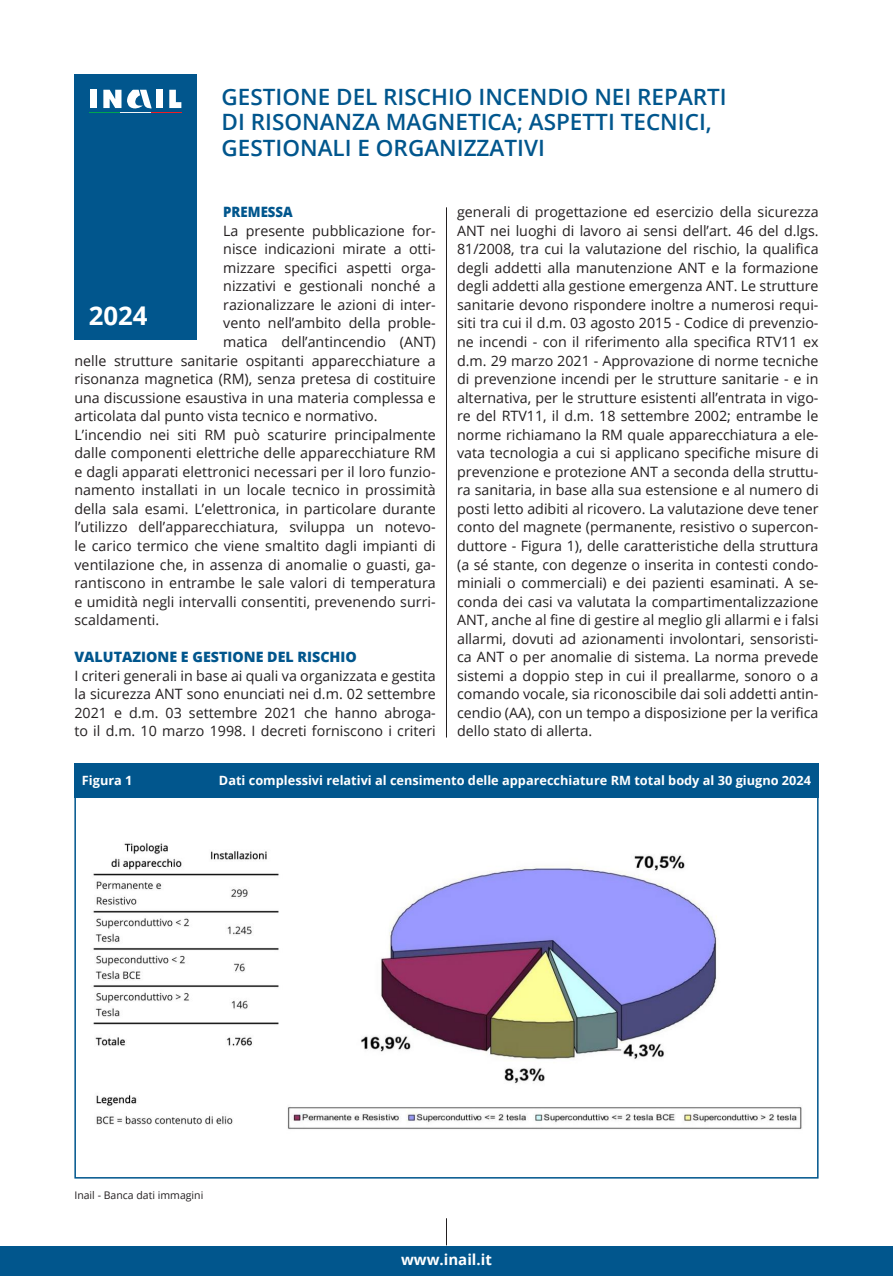
<style>
.page{position:relative;width:893px;height:1276px;background:#fff}
.page>*{position:absolute;margin:0;border:0;box-sizing:border-box;transform-origin:0 0}
.t1{font:700 25.8px "Open Sans";color:#fff}
.t2{font:600 22.5px "Open Sans";color:#01568d}
.t3{font:700 15px "Open Sans";color:#fff}
.t4{font:14.25px/18.6px "Open Sans";color:#231f20;text-align:justify}
.t5{font:800 14.25px "Open Sans";color:#01568d}
.t6{font:800 14.25px "Open Sans";color:#01568d;scale:.93 1}
.t7{font:700 12.75px "Open Sans";color:#fff}
.t8{font:10.5px "Open Sans";color:#231f20}
</style>
<div class="page">
<div style="left:0;top:1246px;width:893px;height:30px;background:#01568d"></div>
<div style="left:74px;top:74px;width:123px;height:133px;background:#01568d"></div>
<div style="left:90px;top:90px;width:6px;height:18px;background:#fff"></div>
<div style="left:156px;top:90px;width:7px;height:18px;background:#fff"></div>
<svg style="left:169px;top:90px;width:12px;height:18px"></svg>
<svg style="left:103px;top:90px;width:18px;height:18px"></svg>
<svg style="left:127px;top:90px;width:25px;height:19px"></svg>
<hr style="left:90px;top:112px;width:30px;height:1px;background:#00a54f">
<hr style="left:120px;top:112px;width:31px;height:1px;background:#f2f3f4">
<hr style="left:151px;top:112px;width:30px;height:1px;background:#ee1d23">
<div style="left:74px;top:207px;width:123px;height:133px;background:#01568d"></div>
<hr style="left:446px;top:207px;width:1px;height:530px;background:#231f20">
<svg style="left:446px;top:1218px;width:1px;height:27px"></svg>
<div style="left:74px;top:763px;width:745px;height:34px;background:#01568d"></div>
<div style="left:74px;top:796px;width:745px;height:382px;border:2px solid #01568d"></div>
<img style="left:93px;top:843px;width:709px;height:286px">
<p class="t2" style="left:222px;top:81px;width:507px">GESTIONE DEL RISCHIO INCENDIO NEI REPARTI</p>
<p class="t2" style="left:222px;top:106px;width:492px">DI RISONANZA MAGNETICA; ASPETTI TECNICI,</p>
<p class="t2" style="left:222px;top:132px;width:325px">GESTIONALI E ORGANIZZATIVI</p>
<p class="t6" style="left:223px;top:201px;width:76px">PREMESSA</p>
<p class="t4" style="left:223px;top:221px;width:214px">La presente pubblicazione for-</p>
<p class="t4" style="left:223px;top:239px;width:214px">nisce indicazioni mirate a otti-</p>
<p class="t4" style="left:223px;top:258px;width:214px">mizzare specifici aspetti orga-</p>
<p class="t4" style="left:223px;top:276px;width:214px">nizzativi e gestionali nonché a</p>
<p class="t4" style="left:223px;top:295px;width:214px">razionalizzare le azioni di inter-</p>
<p class="t4" style="left:223px;top:314px;width:214px">vento nell’ambito della proble-</p>
<p class="t4" style="left:223px;top:332px;width:214px">matica dell’antincendio (ANT)</p>
<p class="t4" style="left:74px;top:351px;width:363px">nelle strutture sanitarie ospitanti apparecchiature a</p>
<p class="t4" style="left:74px;top:369px;width:363px">risonanza magnetica (RM), senza pretesa di costituire</p>
<p class="t4" style="left:74px;top:388px;width:363px">una discussione esaustiva in una materia complessa e</p>
<p class="t4" style="left:74px;top:406px;width:305px">articolata dal punto vista tecnico e normativo.</p>
<p class="t4" style="left:74px;top:425px;width:363px">L’incendio nei siti RM può scaturire principalmente dalle componenti elettriche delle apparecchiature RM e dagli apparati elettronici necessari per il loro funzio&shy;namento installati in un locale tecnico in prossimità della sala esami. L’elettronica, in particolare durante l’utilizzo dell’apparecchiatura, sviluppa un notevo&shy;le carico termico che viene smaltito dagli impianti di ventilazione che, in assenza di anomalie o guasti, ga&shy;rantiscono in entrambe le sale valori di temperatura e umidità negli intervalli consentiti, prevenendo surri&shy;scaldamenti.</p>
<p class="t5" style="left:74px;top:646px;width:284px">VALUTAZIONE E GESTIONE DEL RISCHIO</p>
<p class="t4" style="left:74px;top:666px;width:363px">I criteri generali in base ai quali va organizzata e gestita la sicurezza ANT sono enunciati nei d.m. 02 settembre 2021 e d.m. 03 settembre 2021 che hanno abroga&shy;to il d.m. 10 marzo 1998. I decreti forniscono i criteri</p>
<h1 class="t1" style="left:89px;top:297px;width:60px">2024</h1>
<p class="t4" style="left:457px;top:202px;width:363px">generali di progettazione ed esercizio della sicurezza ANT nei luoghi di lavoro ai sensi dell’art. 46 del d.lgs.<br>81/2008, tra cui la valutazione del rischio, la qualifica degli addetti alla manutenzione ANT e la formazione degli addetti alla gestione emergenza ANT. Le strutture sanitarie devono rispondere inoltre a numerosi requi&shy;siti tra cui il d.m. 03 agosto 2015 - Codice di prevenzio&shy;ne incendi - con il riferimento alla specifica RTV11 ex d.m. 29 marzo 2021 - Approvazione di norme tecniche di prevenzione incendi per le strutture sanitarie - e in alternativa, per le strutture esistenti all’entrata in vigo&shy;re del RTV11, il d.m. 18 settembre 2002; entrambe le norme richiamano la RM quale apparecchiatura a ele&shy;vata tecnologia a cui si applicano specifiche misure di prevenzione e protezione ANT a seconda della struttu&shy;ra sanitaria, in base alla sua estensione e al numero di posti letto adibiti al ricovero. La valutazione deve tener conto del magnete (permanente, resistivo o supercon&shy;duttore - Figura 1), delle caratteristiche della struttura (a sé stante, con degenze o inserita in contesti condo&shy;miniali o commerciali) e dei pazienti esaminati. A se&shy;conda dei casi va valutata la compartimentalizzazione ANT, anche al fine di gestire al meglio gli allarmi e i falsi allarmi, dovuti ad azionamenti involontari, sensoristi&shy;ca ANT o per anomalie di sistema. La norma prevede sistemi a doppio step in cui il preallarme, sonoro o a comando vocale, sia riconoscibile dai soli addetti antin&shy;cendio (AA), con un tempo a disposizione per la verifica dello stato di allerta.</p>
<p class="t7" style="left:82px;top:771px;width:52px">Figura 1</p>
<p class="t7" style="left:219px;top:771px;width:594px">Dati complessivi relativi al censimento delle apparecchiature RM total body al 30 giugno 2024</p>
<p class="t8" style="left:74px;top:1188px;width:130px">Inail - Banca dati immagini</p>
<p class="t3" style="left:401px;top:1249px;width:92px">www.inail.it</p>
</div>
